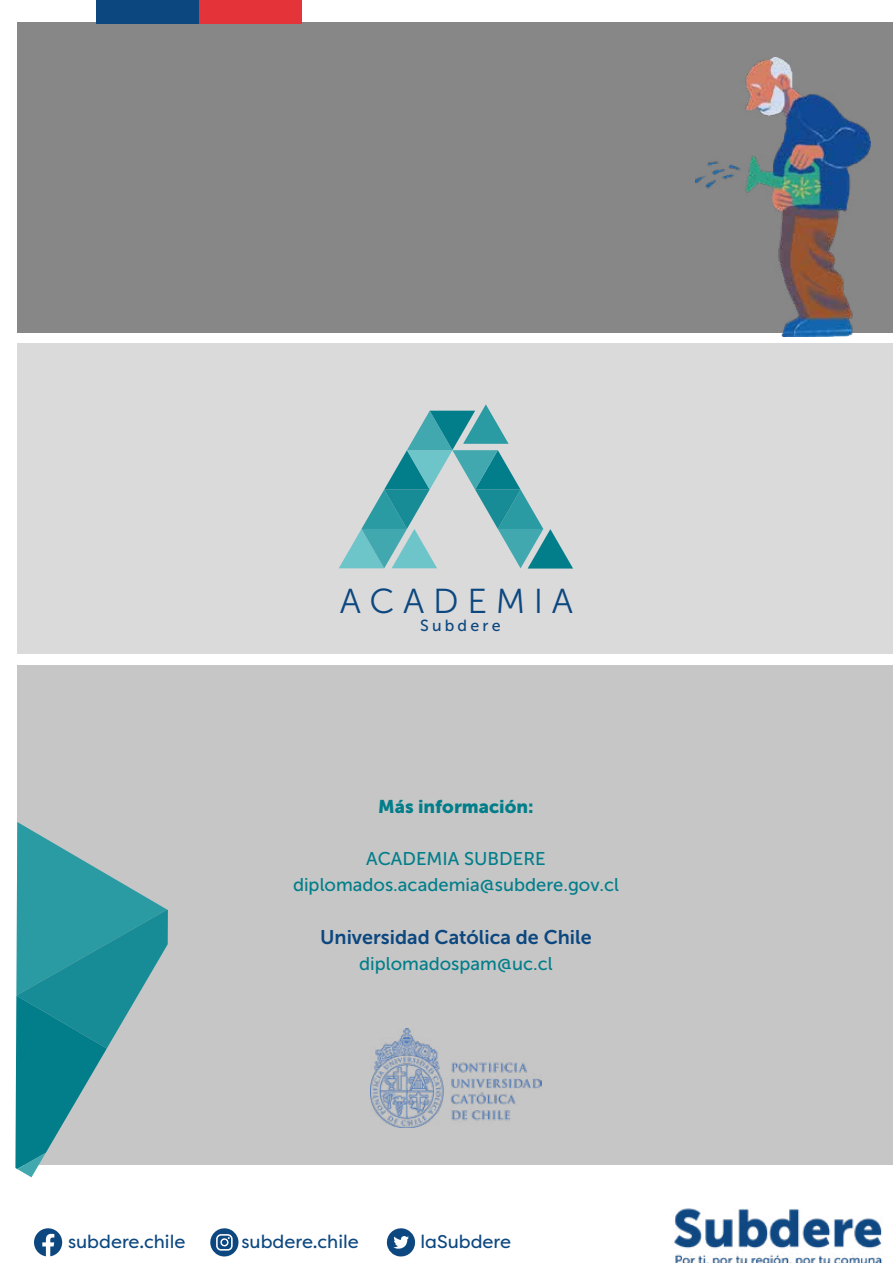
<style>
.page{position:relative;width:893px;height:1263px;background:#fff}
.page>*{position:absolute;margin:0;border:0;box-sizing:border-box;transform-origin:0 0}
.t1{font:34.5px "Museo Sans 300";letter-spacing:.25em;color:#0c4780}
.t2{font:19.8px "Museo Sans 700";color:#0c4780}
.t3{font:18.45px/26.1px "Museo Sans 500";color:#017e8a;text-align:center}
.t4{font:18.45px "Filson Pro";color:#0c4780}
.t5{font:18.45px "Museo Sans 900";color:#017e8a}
.t6{font:16.05px "Museo Sans 500";letter-spacing:.2em;color:#0c4780}
</style>
<div class="page">
<div style="left:18px;top:22px;width:875px;height:310px;background:#878787"></div>
<div style="left:18px;top:343px;width:875px;height:311px;background:#dadada"></div>
<div style="left:18px;top:665px;width:875px;height:500px;background:#c6c6c6"></div>
<svg style="left:339px;top:404px;width:234px;height:164px"></svg>
<div style="left:96px;top:0;width:103px;height:23px;background:#0c4780"></div>
<div style="left:199px;top:0;width:103px;height:23px;background:#e53439"></div>
<img style="left:674px;top:1208px;width:209px;height:55px">
<svg style="left:386px;top:1228px;width:30px;height:29px"></svg>
<svg style="left:210px;top:1228px;width:29px;height:29px"></svg>
<svg style="left:34px;top:1228px;width:28px;height:28px"></svg>
<svg style="left:15px;top:822px;width:153px;height:355px"></svg>
<img style="left:370px;top:1029px;width:172px;height:99px">
<img style="left:695px;top:57px;width:176px;height:280px">
<h1 class="t1" style="left:340px;top:583px;width:235px">ACADEMIA</h1>
<p class="t6" style="left:420px;top:617px;width:82px">Subdere</p>
<p class="t5" style="left:378px;top:796px;width:157px">Más información:</p>
<p class="t3" style="left:293px;top:846px;width:327px">ACADEMIA SUBDERE diplomados.academia@subdere.gov.cl</p>
<p class="t2" style="left:320px;top:926px;width:273px">Universidad Católica de Chile</p>
<p class="t3" style="left:359px;top:950px;width:195px">diplomadospam@uc.cl</p>
<p class="t4" style="left:68px;top:1229px;width:119px">subdere.chile</p>
<p class="t4" style="left:241px;top:1229px;width:119px">subdere.chile</p>
<p class="t4" style="left:421px;top:1229px;width:92px">laSubdere</p>
</div>
